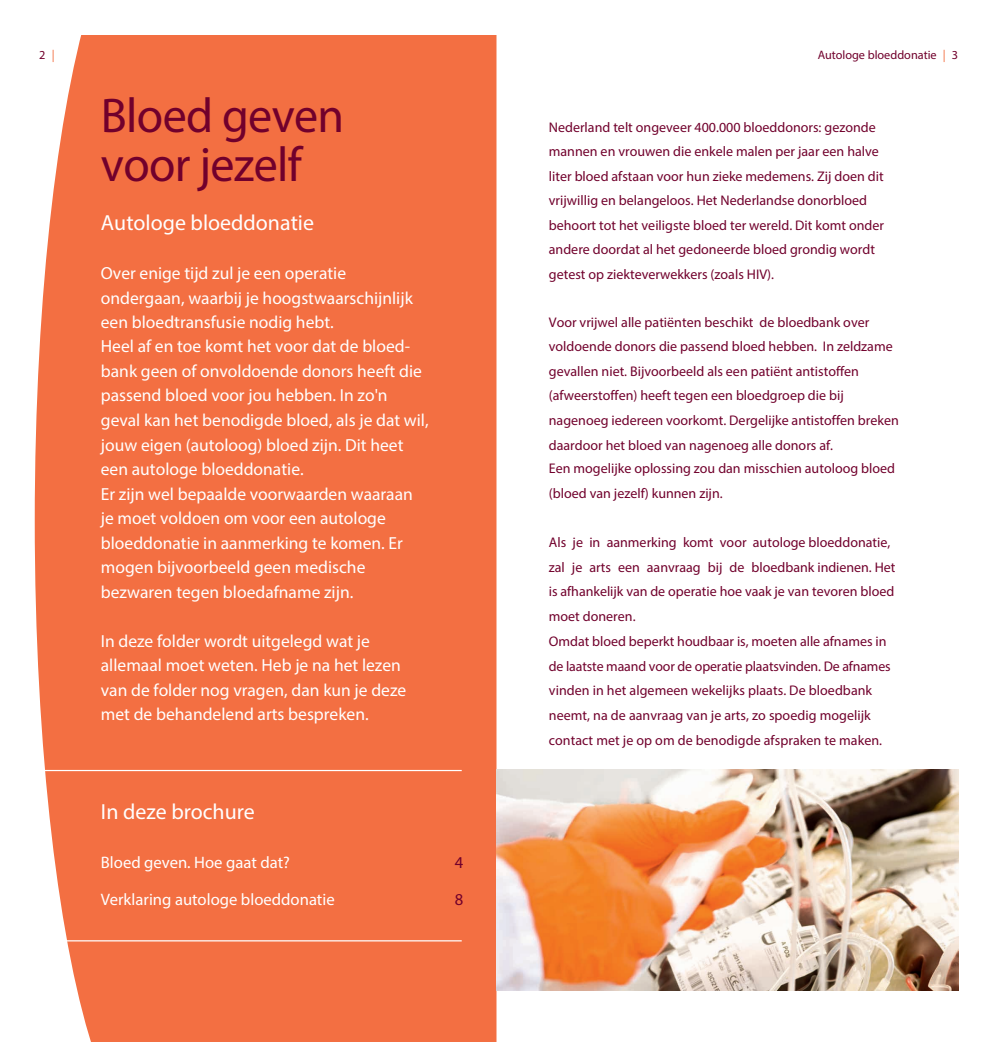
<style>
.page{position:relative;width:993px;height:1042px;background:#fff}
.page>*{position:absolute;margin:0;border:0;box-sizing:border-box;transform-origin:0 0}
.t1{font:49px/49px "Myriad Pro";letter-spacing:-.015em;color:#71002c}
.t2{font:21.88px "Myriad Pro";color:#fff}
.t3{font:17.5px/24.5px "Myriad Pro";color:#fff}
.t4{font:16.62px "Myriad Pro";color:#fff}
.t5{font:16.62px "Myriad Pro";color:#71002c}
.t6{font:14px/24.5px "Myriad Pro";color:#71002c}
.t7{font:12.25px "Myriad Pro";color:#71002c}
.s1{color:#f36f42}
</style>
<div class="page">
<div style="left:35px;top:35px;width:461px;height:1007px;background:#f36f42"></div>
<img style="left:496px;top:770px;width:461px;height:220px">
<hr style="left:27px;top:770px;width:434px;height:1px;background:#fff">
<hr style="left:27px;top:940px;width:434px;height:1px;background:#fff">
<p class="t7" style="left:39px;top:48px;width:17px">2 <span class="s1">|</span></p>
<p class="t7" style="left:817px;top:48px;width:142px">Autologe bloeddonatie <span class="s1">|</span> 3</p>
<h1 class="t1" style="left:101px;top:90px;width:245px">Bloed geven voor jezelf</h1>
<h2 class="t2" style="left:101px;top:209px;width:214px">Autologe bloeddonatie</h2>
<p class="t3" style="left:101px;top:261px;width:329px">Over enige tijd zul je een operatie ondergaan, waarbij je hoogstwaarschijnlijk een bloedtransfusie nodig hebt.<br>Heel af en toe komt het voor dat de bloed&shy;bank geen of onvoldoende donors heeft die passend bloed voor jou hebben. In zo'n geval kan het benodigde bloed, als je dat wil, jouw eigen (autoloog) bloed zijn. Dit heet een autologe bloeddonatie.<br>Er zijn wel bepaalde voorwaarden waaraan je moet voldoen om voor een autologe bloeddonatie in aanmerking te komen. Er mogen bijvoorbeeld geen medische bezwaren tegen bloedafname zijn.</p>
<p class="t3" style="left:101px;top:628px;width:307px">In deze folder wordt uitgelegd wat je allemaal moet weten. Heb je na het lezen van de folder nog vragen, dan kun je deze met de behandelend arts bespreken.</p>
<h2 class="t2" style="left:101px;top:798px;width:155px">In deze brochure</h2>
<p class="t4" style="left:101px;top:852px;width:190px">Bloed geven. Hoe gaat dat?</p>
<p class="t5" style="left:454px;top:852px;width:10px">4</p>
<p class="t4" style="left:101px;top:889px;width:235px">Verklaring autologe bloeddonatie</p>
<p class="t5" style="left:454px;top:889px;width:10px">8</p>
<p class="t6" style="left:548px;top:115px;width:336px">Nederland telt ongeveer 400.000 bloeddonors: gezonde mannen en vrouwen die enkele malen per jaar een halve liter bloed afstaan voor hun zieke medemens. Zij doen dit vrijwillig en belangeloos. Het Nederlandse donorbloed behoort tot het veiligste bloed ter wereld. Dit komt onder andere doordat al het gedoneerde bloed grondig wordt getest op ziekteverwekkers (zoals HIV).</p>
<p class="t6" style="left:548px;top:309px;width:351px">Voor vrijwel alle patiënten beschikt de bloedbank over voldoende donors die passend bloed hebben. In zeldzame gevallen niet. Bijvoorbeeld als een patiënt antistoffen (afweerstoffen) heeft tegen een bloedgroep die bij nagenoeg iedereen voorkomt. Dergelijke antistoffen breken daardoor het bloed van nagenoeg alle donors af.<br>Een mogelijke oplossing zou dan misschien autoloog bloed (bloed van jezelf) kunnen zijn.</p>
<p class="t6" style="left:548px;top:530px;width:348px">Als je in aanmerking komt voor autologe bloeddonatie, zal je arts een aanvraag bij de bloedbank indienen. Het is afhankelijk van de operatie hoe vaak je van tevoren bloed moet doneren.<br>Omdat bloed beperkt houdbaar is, moeten alle afnames in de laatste maand voor de operatie plaatsvinden. De afnames vinden in het algemeen wekelijks plaats. De bloedbank neemt, na de aanvraag van je arts, zo spoedig mogelijk contact met je op om de benodigde afspraken te maken.</p>
</div>
